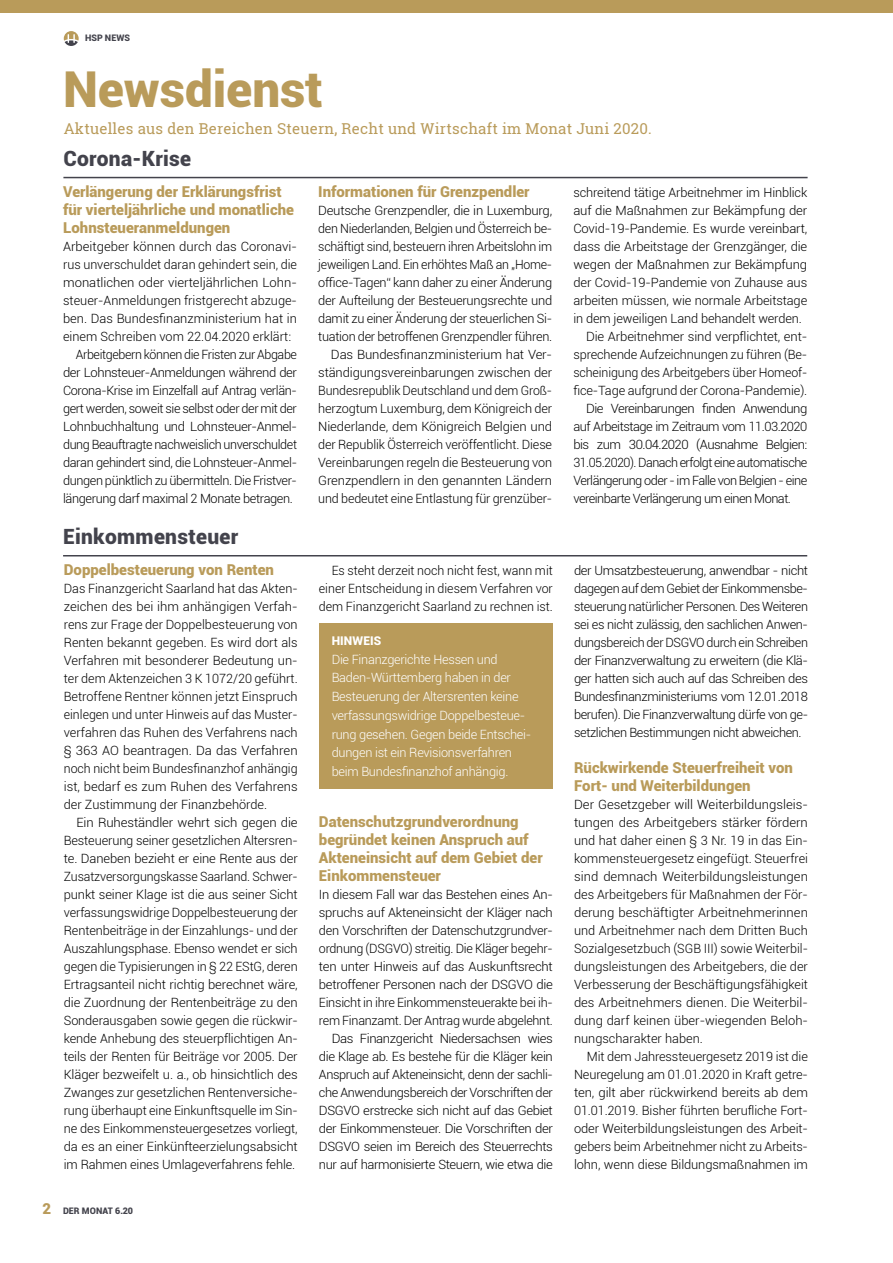
<style>
.page{position:relative;width:893px;height:1263px;background:#fff}
.page>*{position:absolute;margin:0;border:0;box-sizing:border-box;transform-origin:0 0}
.t1{font:900 49.5px "Roboto";color:#b99b5a}
.t2{font:900 21px "Roboto";letter-spacing:.015em;color:#43434c}
.t3{font:900 15px/18px "Roboto";color:#b99b5a}
.t4{font:15px "Roboto Slab";letter-spacing:.015em;color:#b99b5a}
.t5{font:300 12.75px/18px "Roboto";letter-spacing:-.02em;color:#000;text-align:justify}
.t6{font:300 12.75px "Roboto";letter-spacing:-.04em;color:#000}
.t7{font:300 12.75px "Roboto";color:#000}
.t8{font:300 12.75px/18.8px "Roboto";letter-spacing:-.02em;color:#fff}
.t9{font:900 12px "Roboto";letter-spacing:.01em;color:#fff}
.t10{font:900 9px "Roboto";color:#43434c}
</style>
<div class="page">
<svg style="left:64px;top:31px;width:15px;height:15px"></svg>
<div style="left:0;top:0;width:893px;height:13px;background:#b99b5a"></div>
<hr style="left:63px;top:177px;width:745px;height:1px;background:#43434c">
<hr style="left:63px;top:555px;width:744px;height:1px;background:#43434c">
<div style="left:319px;top:623px;width:234px;height:166px;background:#b99b5a"></div>
<p class="t3" style="left:42px;top:1199px;width:10px">2</p>
<p class="t10" style="left:85px;top:31px;width:46px">HSP NEWS</p>
<h1 class="t1" style="left:63px;top:55px;width:261px">Newsdienst</h1>
<p class="t4" style="left:64px;top:118px;width:589px">Aktuelles aus den Bereichen Steuern, Recht und Wirtschaft im Monat Juni 2020.</p>
<h2 class="t2" style="left:63px;top:144px;width:129px">Corona-Krise</h2>
<p class="t3" style="left:63px;top:182px;width:232px">Verlängerung der Erklärungsfrist für vierteljährliche und monatliche<br>Lohnsteueranmeldungen</p>
<p class="t7" style="left:63px;top:238px;width:235px">Arbeitgeber können durch das Coronavi-</p>
<p class="t7" style="left:63px;top:256px;width:235px">rus unverschuldet daran gehindert sein, die</p>
<p class="t7" style="left:63px;top:274px;width:235px">monatlichen oder vierteljährlichen Lohn-</p>
<p class="t7" style="left:63px;top:292px;width:235px">steuer-Anmeldungen fristgerecht abzuge-</p>
<p class="t7" style="left:63px;top:310px;width:235px">ben. Das Bundesfinanzministerium hat in</p>
<p class="t7" style="left:63px;top:328px;width:229px">einem Schreiben vom 22.04.2020 erklärt:</p>
<p class="t5" style="left:76px;top:345px;width:223px">Arbeitgebern können die Fristen zur Abgabe</p>
<p class="t5" style="left:63px;top:363px;width:235px">der Lohnsteuer-Anmeldungen während der</p>
<p class="t5" style="left:63px;top:381px;width:235px">Corona-Krise im Einzelfall auf Antrag verlän-</p>
<p class="t5" style="left:63px;top:399px;width:235px">gert werden, soweit sie selbst oder der mit der</p>
<p class="t5" style="left:63px;top:417px;width:235px">Lohnbuchhaltung und Lohnsteuer-Anmel-</p>
<p class="t5" style="left:63px;top:435px;width:235px">dung Beauftragte nachweislich unverschuldet</p>
<p class="t5" style="left:63px;top:453px;width:235px">daran gehindert sind, die Lohnsteuer-Anmel-</p>
<p class="t5" style="left:63px;top:471px;width:235px">dungen pünktlich zu übermitteln. Die Fristver-</p>
<p class="t5" style="left:63px;top:489px;width:231px">längerung darf maximal 2 Monate betragen.</p>
<h2 class="t2" style="left:63px;top:522px;width:177px">Einkommensteuer</h2>
<p class="t3" style="left:64px;top:560px;width:212px">Doppelbesteuerung von Renten</p>
<p class="t5" style="left:64px;top:579px;width:235px">Das Finanzgericht Saarland hat das Akten&shy;zeichen des bei ihm anhängigen Verfah&shy;rens zur Frage der Doppelbesteuerung von Renten bekannt gegeben. Es wird dort als Verfahren mit besonderer Bedeutung un&shy;ter dem Aktenzeichen 3 K 1072/20 geführt.<br>Betroffene Rentner können jetzt Einspruch einlegen und unter Hinweis auf das Muster&shy;verfahren das Ruhen des Verfahrens nach § 363 AO beantragen. Da das Verfahren noch nicht beim Bundesfinanzhof anhängig ist, bedarf es zum Ruhen des Verfahrens der Zustimmung der Finanzbehörde.</p>
<p class="t5" style="left:64px;top:813px;width:235px;text-indent:13px">Ein Ruheständler wehrt sich gegen die Besteuerung seiner gesetzlichen Altersren&shy;te. Daneben bezieht er eine Rente aus der Zusatzversorgungskasse Saarland. Schwer&shy;punkt seiner Klage ist die aus seiner Sicht verfassungswidrige Doppelbesteuerung der Rentenbeiträge in der Einzahlungs- und der Auszahlungsphase. Ebenso wendet er sich gegen die Typisierungen in § 22 EStG, deren Ertragsanteil nicht richtig berechnet wäre, die Zuordnung der Rentenbeiträge zu den Sonderausgaben sowie gegen die rückwir&shy;kende Anhebung des steuerpflichtigen An&shy;teils der Renten für Beiträge vor 2005. Der Kläger bezweifelt u. a., ob hinsichtlich des Zwanges zur gesetzlichen Rentenversiche&shy;rung überhaupt eine Einkunftsquelle im Sin&shy;ne des Einkommensteuergesetzes vorliegt, da es an einer Einkünfteerzielungsabsicht im Rahmen eines Umlageverfahrens fehle.</p>
<p class="t10" style="left:63px;top:1204px;width:72px">DER MONAT 6.20</p>
<p class="t3" style="left:318px;top:182px;width:213px">Informationen für Grenzpendler</p>
<p class="t5" style="left:318px;top:201px;width:235px;text-align:right">Deutsche Grenzpendler, die in Luxemburg, den Niederlanden, Belgien und Österreich be&shy;schäftigt sind, besteuern ihren Arbeitslohn im jeweiligen Land. Ein erhöhtes Maß an „Home&shy;office-Tagen“ kann daher zu einer Änderung der Aufteilung der Besteuerungsrechte und damit zu einer Änderung der steuerlichen Si&shy;tuation der betroffenen Grenzpendler führen.<br>Das Bundesfinanzministerium hat Ver&shy;ständigungsvereinbarungen zwischen der Bundesrepublik Deutschland und dem Groß&shy;herzogtum Luxemburg, dem Königreich der Niederlande, dem Königreich Belgien und der Republik Österreich veröffentlicht. Diese Vereinbarungen regeln die Besteuerung von Grenzpendlern in den genannten Ländern und bedeutet eine Entlastung für grenzüber-</p>
<p class="t5" style="left:319px;top:561px;width:235px;text-indent:13px">Es steht derzeit noch nicht fest, wann mit einer Entscheidung in diesem Verfahren vor dem Finanzgericht Saarland zu rechnen ist.</p>
<p class="t9" style="left:332px;top:632px;width:51px">HINWEIS</p>
<p class="t8" style="left:332px;top:649px;width:201px">Die Finanzgerichte Hessen und Baden-Württemberg haben in der Besteuerung der Altersrenten keine verfassungswidrige Doppelbesteue&shy;rung gesehen. Gegen beide Entschei&shy;dungen ist ein Revisionsverfahren beim Bundesfinanzhof anhängig.</p>
<p class="t3" style="left:319px;top:812px;width:225px">Datenschutzgrundverordnung begründet keinen Anspruch auf<br>Akteneinsicht auf dem Gebiet der<br>Einkommensteuer</p>
<p class="t5" style="left:319px;top:885px;width:235px;text-align:right">In diesem Fall war das Bestehen eines An&shy;spruchs auf Akteneinsicht der Kläger nach den Vorschriften der Datenschutzgrundver&shy;ordnung (DSGVO) streitig. Die Kläger begehr&shy;ten unter Hinweis auf das Auskunftsrecht betroffener Personen nach der DSGVO die Einsicht in ihre Einkommensteuerakte bei ih&shy;rem Finanzamt. Der Antrag wurde abgelehnt.<br>Das Finanzgericht Niedersachsen wies die Klage ab. Es bestehe für die Kläger kein Anspruch auf Akteneinsicht, denn der sachli&shy;che Anwendungsbereich der Vorschriften der DSGVO erstrecke sich nicht auf das Gebiet der Einkommensteuer. Die Vorschriften der DSGVO seien im Bereich des Steuerrechts nur auf harmonisierte Steuern, wie etwa die</p>
<p class="t5" style="left:573px;top:183px;width:235px">schreitend tätige Arbeitnehmer im Hinblick</p>
<p class="t5" style="left:573px;top:201px;width:235px">auf die Maßnahmen zur Bekämpfung der</p>
<p class="t5" style="left:573px;top:219px;width:235px">Covid-19-Pandemie. Es wurde vereinbart,</p>
<p class="t5" style="left:573px;top:237px;width:235px">dass die Arbeitstage der Grenzgänger, die</p>
<p class="t5" style="left:573px;top:255px;width:235px">wegen der Maßnahmen zur Bekämpfung</p>
<p class="t5" style="left:573px;top:273px;width:235px">der Covid-19-Pandemie von Zuhause aus</p>
<p class="t5" style="left:573px;top:291px;width:235px">arbeiten müssen, wie normale Arbeitstage</p>
<p class="t5" style="left:573px;top:309px;width:230px">in dem jeweiligen Land behandelt werden.</p>
<p class="t5" style="left:586px;top:327px;width:223px">Die Arbeitnehmer sind verpflichtet, ent-</p>
<p class="t5" style="left:573px;top:345px;width:235px">sprechende Aufzeichnungen zu führen (Be-</p>
<p class="t5" style="left:573px;top:363px;width:235px">scheinigung des Arbeitgebers über Homeof-</p>
<p class="t5" style="left:573px;top:381px;width:235px">fice-Tage aufgrund der Corona-Pandemie).</p>
<p class="t6" style="left:586px;top:400px;width:223px">Die Vereinbarungen finden Anwendung</p>
<p class="t6" style="left:573px;top:418px;width:235px">auf Arbeitstage im Zeitraum vom 11.03.2020</p>
<p class="t6" style="left:573px;top:436px;width:235px">bis zum 30.04.2020 (Ausnahme Belgien:</p>
<p class="t6" style="left:573px;top:454px;width:235px">31.05.2020). Danach erfolgt eine automatische</p>
<p class="t6" style="left:573px;top:472px;width:235px">Verlängerung oder - im Falle von Belgien - eine</p>
<p class="t6" style="left:573px;top:490px;width:219px">vereinbarte Verlängerung um einen Monat.</p>
<p class="t5" style="left:574px;top:561px;width:235px">der Umsatzbesteuerung, anwendbar - nicht dagegen auf dem Gebiet der Einkommensbe&shy;steuerung natürlicher Personen. Des Weiteren sei es nicht zulässig, den sachlichen Anwen&shy;dungsbereich der DSGVO durch ein Schreiben der Finanzverwaltung zu erweitern (die Klä&shy;ger hatten sich auch auf das Schreiben des Bundesfinanzministeriums vom 12.01.2018 berufen). Die Finanzverwaltung dürfe von ge&shy;setzlichen Bestimmungen nicht abweichen.</p>
<p class="t3" style="left:574px;top:758px;width:220px">Rückwirkende Steuerfreiheit von<br>Fort- und Weiterbildungen</p>
<p class="t5" style="left:574px;top:795px;width:235px">Der Gesetzgeber will Weiterbildungsleis&shy;tungen des Arbeitgebers stärker fördern und hat daher einen § 3 Nr. 19 in das Ein&shy;kommensteuergesetz eingefügt. Steuerfrei sind demnach Weiterbildungsleistungen des Arbeitgebers für Maßnahmen der För&shy;derung beschäftigter Arbeitnehmerinnen und Arbeitnehmer nach dem Dritten Buch Sozialgesetzbuch (SGB III) sowie Weiterbil&shy;dungsleistungen des Arbeitgebers, die der Verbesserung der Beschäftigungsfähigkeit des Arbeitnehmers dienen. Die Weiterbil&shy;dung darf keinen über-wiegenden Beloh&shy;nungscharakter haben.</p>
<p class="t5" style="left:574px;top:1047px;width:235px;text-indent:13px">Mit dem Jahressteuergesetz 2019 ist die Neuregelung am 01.01.2020 in Kraft getre&shy;ten, gilt aber rückwirkend bereits ab dem 01.01.2019. Bisher führten berufliche Fort&shy;oder Weiterbildungsleistungen des Arbeit&shy;gebers beim Arbeitnehmer nicht zu Arbeits&shy;lohn, wenn diese Bildungsmaßnahmen im</p>
</div>
